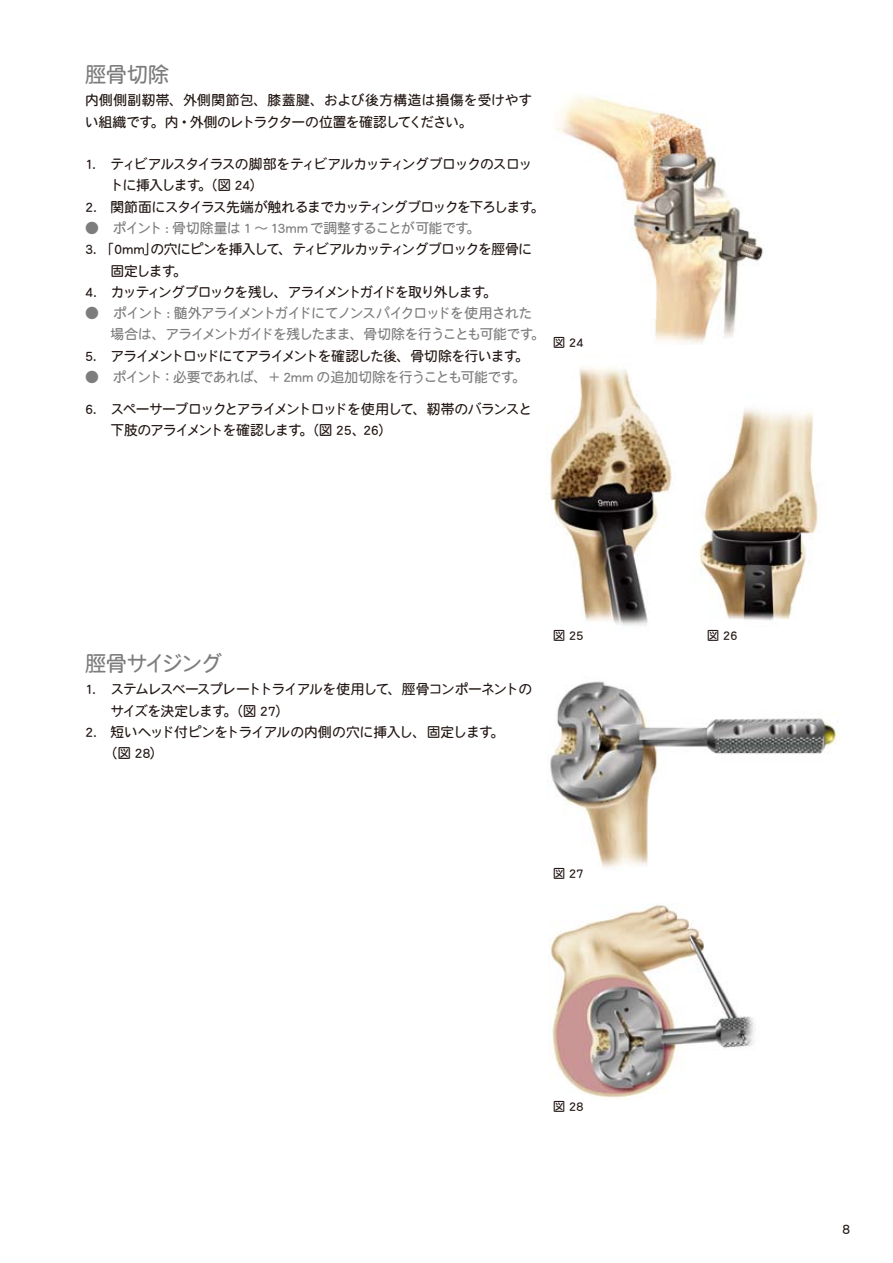
<style>
.page{position:relative;width:893px;height:1263px;background:#fff}
.page>*{position:absolute;margin:0;border:0;box-sizing:border-box;transform-origin:0 0}
.t1{font:21.3px "DFHS Maru Gothic Std W4";letter-spacing:-.1em;color:#7d7d7d}
.t2{font:21.3px "DFHS Maru Gothic Std W4";letter-spacing:-.03em;color:#7d7d7d}
.t3{font:13.8px/21.3px "DFHS Maru Gothic Std W4";letter-spacing:-.07em;color:#231815}
.t4{font:13.8px/21.3px "DFHS Maru Gothic Std W4";letter-spacing:-.06em;color:#7d7d7d}
.t5{font:13.8px/21.3px "DFHS Maru Gothic Std W4";letter-spacing:-.005em;color:#231815}
.t6{font:13.8px/21.3px "DFHS Maru Gothic Std W4";letter-spacing:-.03em;color:#231815}
.t7{font:13.8px "DFHS Maru Gothic Std W4";letter-spacing:-.035em;color:#7d7d7d}
.t8{font:13.8px "DFHS Maru Gothic Std W4";letter-spacing:-.09em;color:#231815}
.t9{font:13.8px "DFHS Maru Gothic Std W4";letter-spacing:-.025em;color:#7d7d7d}
.t10{font:12.75px "DFHS Maru Gothic Std W4";letter-spacing:-.02em;color:#231815}
</style>
<div class="page">
<img style="left:550px;top:681px;width:289px;height:186px">
<img style="left:549px;top:904px;width:207px;height:195px">
<img style="left:546px;top:367px;width:126px;height:259px">
<img style="left:699px;top:409px;width:119px;height:212px">
<img style="left:557px;top:94px;width:206px;height:250px">
<h1 class="t2" style="left:85px;top:63px;width:86px">脛骨切除</h1>
<p class="t5" style="left:85px;top:90px;width:449px">内側側副靭帯、外側関節包、膝蓋腱、および後方構造は損傷を受けやすい組織です。内・外側のレトラクターの位置を確認してください。</p>
<p class="t3" style="left:111px;top:153px;width:423px;text-indent:-26px">1. ティビアルスタイラスの脚部をティビアルカッティングブロックのスロットに挿入します。（図 24）</p>
<p class="t3" style="left:85px;top:196px;width:461px">2. 関節面にスタイラス先端が触れるまでカッティングブロックを下ろします。</p>
<p class="t9" style="left:85px;top:221px;width:397px">●　ポイント : 骨切除量は 1 ～ 13mmで調整することが可能です。</p>
<p class="t3" style="left:111px;top:238px;width:423px;text-indent:-26px">3. 「0mm」の穴にピンを挿入して、ティビアルカッティングブロックを脛骨に固定します。</p>
<p class="t8" style="left:85px;top:284px;width:414px">4. カッティングブロックを残し、アライメントガイドを取り外します。</p>
<p class="t4" style="left:111px;top:302px;width:436px;text-indent:-26px">●　ポイント : 髄外アライメントガイドにてノンスパイクロッドを使用された場合は、アライメントガイドを残したまま、骨切除を行うことも可能です。</p>
<p class="t3" style="left:85px;top:345px;width:446px">5. アライメントロッドにてアライメントを確認した後、骨切除を行います。</p>
<p class="t7" style="left:85px;top:369px;width:443px">●　ポイント：必要であれば、＋ 2mm の追加切除を行うことも可能です。</p>
<p class="t3" style="left:111px;top:398px;width:423px;text-indent:-26px">6. スペーサーブロックとアライメントロッドを使用して、靭帯のバランスと下肢のアライメントを確認します。（図 25、26）</p>
<p class="t10" style="left:553px;top:335px;width:32px">図 24</p>
<h1 class="t1" style="left:85px;top:652px;width:138px">脛骨サイジング</h1>
<p class="t3" style="left:111px;top:679px;width:423px;text-indent:-26px">1. ステムレスベースプレートトライアルを使用して、脛骨コンポーネントのサイズを決定します。（図 27）</p>
<p class="t6" style="left:104px;top:721px;width:430px;text-indent:-19px">2. 短いヘッド付ピンをトライアルの内側の穴に挿入し、固定します。　　（図 28）</p>
<p class="t10" style="left:553px;top:629px;width:32px">図 25</p>
<p class="t10" style="left:707px;top:629px;width:32px">図 26</p>
<p class="t10" style="left:553px;top:867px;width:32px">図 27</p>
<p class="t10" style="left:553px;top:1100px;width:32px">図 28</p>
<p class="t3" style="left:842px;top:1219px;width:10px">8</p>
</div>
